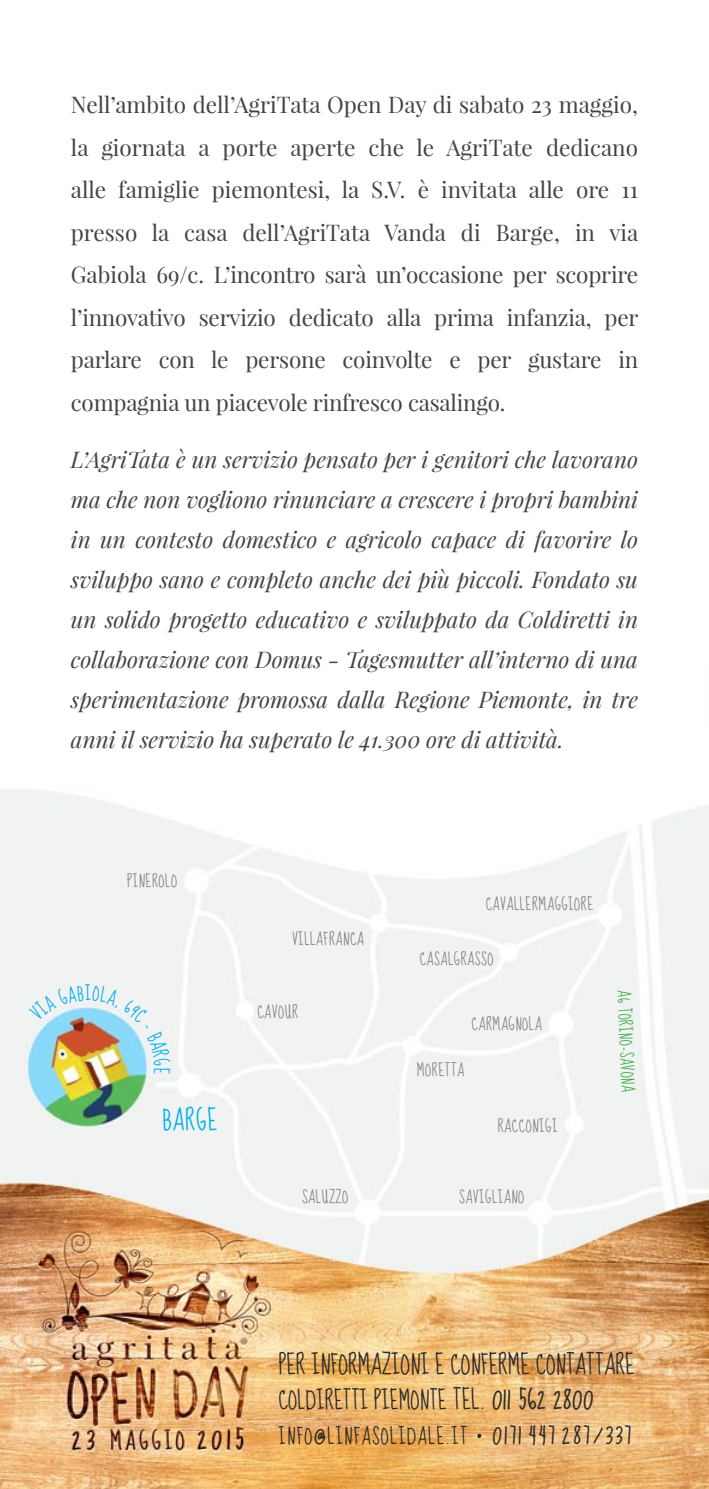
<style>
.page{position:relative;width:709px;height:1489px;background:#fff}
.page>*{position:absolute;margin:0;border:0;box-sizing:border-box;transform-origin:0 0}
.t1{font:25px "Sue Ellen Francisco";color:#00aeef}
.t2{font:23.75px "Sue Ellen Francisco";color:#292829}
.t3{font:italic 22.5px/40px "Playfair Display";color:#454242;text-align:justify}
.t4{font:22.5px/42.5px "Playfair Display";letter-spacing:-.01em;color:#454242;text-align:justify}
.t5{font:22.5px "Sue Ellen Francisco";color:#292829}
.t6{font:19.75px "Sue Ellen Francisco";letter-spacing:.06em;color:#292829}
.t7{font:15px "Sue Ellen Francisco";color:#858383}
.t8{font:15px "Sue Ellen Francisco";color:#41ad49}
.s1{font-size:23.75px}
.s2{font-size:27.5px}
.s3{font-size:25.25px}
</style>
<div class="page">
<img style="left:0;top:789px;width:709px;height:699px">
<img style="left:29px;top:984px;width:141px;height:90px">
<p class="t4" style="left:71px;top:83px;width:569px">Nell’ambito dell’AgriTata Open Day di sabato 23 maggio, la giornata a porte aperte che le AgriTate dedicano alle famiglie piemontesi, la S.V. è invitata alle ore 11 presso la casa dell’AgriTata Vanda di Barge, in via Gabiola 69/c. L’incontro sarà un’occasione per scoprire l’innovativo servizio dedicato alla prima infanzia, per parlare con le persone coinvolte e per gustare in compagnia un piacevole rinfresco casalingo.</p>
<p class="t3" style="left:71px;top:439px;width:568px">L’AgriTata è un servizio pensato per i genitori che lavorano ma che non vogliono rinunciare a crescere i propri bambini in un contesto domestico e agricolo capace di favorire lo sviluppo sano e completo anche dei più piccoli. Fondato su un solido progetto educativo e sviluppato da Coldiretti in collaborazione con Domus - Tagesmutter all’interno di una sperimentazione promossa dalla Regione Piemonte, in tre anni il servizio ha superato le 41.300 ore di attività.</p>
<p class="t7" style="left:127px;top:873px;width:8px">PINEROLO</p>
<p class="t1" style="left:162px;top:1106px;width:22px">BARGE</p>
<p class="t7" style="left:292px;top:930px;width:8px">VILLAFRANCA</p>
<p class="t7" style="left:257px;top:1003px;width:8px">CAVO</p>
<p class="t7" style="left:285px;top:1003px;width:14px">UR</p>
<p class="t7" style="left:485px;top:896px;width:8px">CAVALLERMAGGIORE</p>
<p class="t7" style="left:420px;top:951px;width:8px">CASALGRASSO</p>
<p class="t7" style="left:471px;top:1015px;width:8px">CARMAGNOLA</p>
<p class="t7" style="left:417px;top:1062px;width:8px">MORETTA</p>
<p class="t7" style="left:497px;top:1118px;width:8px">RACCONIGI</p>
<p class="t7" style="left:302px;top:1189px;width:35px">SALUZZO</p>
<p class="t7" style="left:459px;top:1189px;width:8px">SAVIGLIANO</p>
<p class="t8" style="left:631px;top:989px;width:25px;rotate:88deg">A6 TORINO</p>
<p class="t8" style="left:634px;top:1046px;width:14px;rotate:88deg">-SAVONA</p>
<p class="t2" style="left:279px;top:1351px;width:44px">PER INFORMAZIONI</p>
<p class="t2" style="left:435px;top:1351px;width:27px">E CONFERME</p>
<p class="t2" style="left:536px;top:1351px;width:11px">CONTATTARE</p>
<p class="t5" style="left:279px;top:1387px;width:316px">COLDIRETTI PIEMONTE <span class="s1">TEL.</span> <span class="s2">011 562 2800</span></p>
<p class="t6" style="left:279px;top:1425px;width:354px">INFO<span class="s3">@</span>LINFASOLIDALE.IT <span class="s3">• 0171 447 287 / 337</span></p>
</div>
